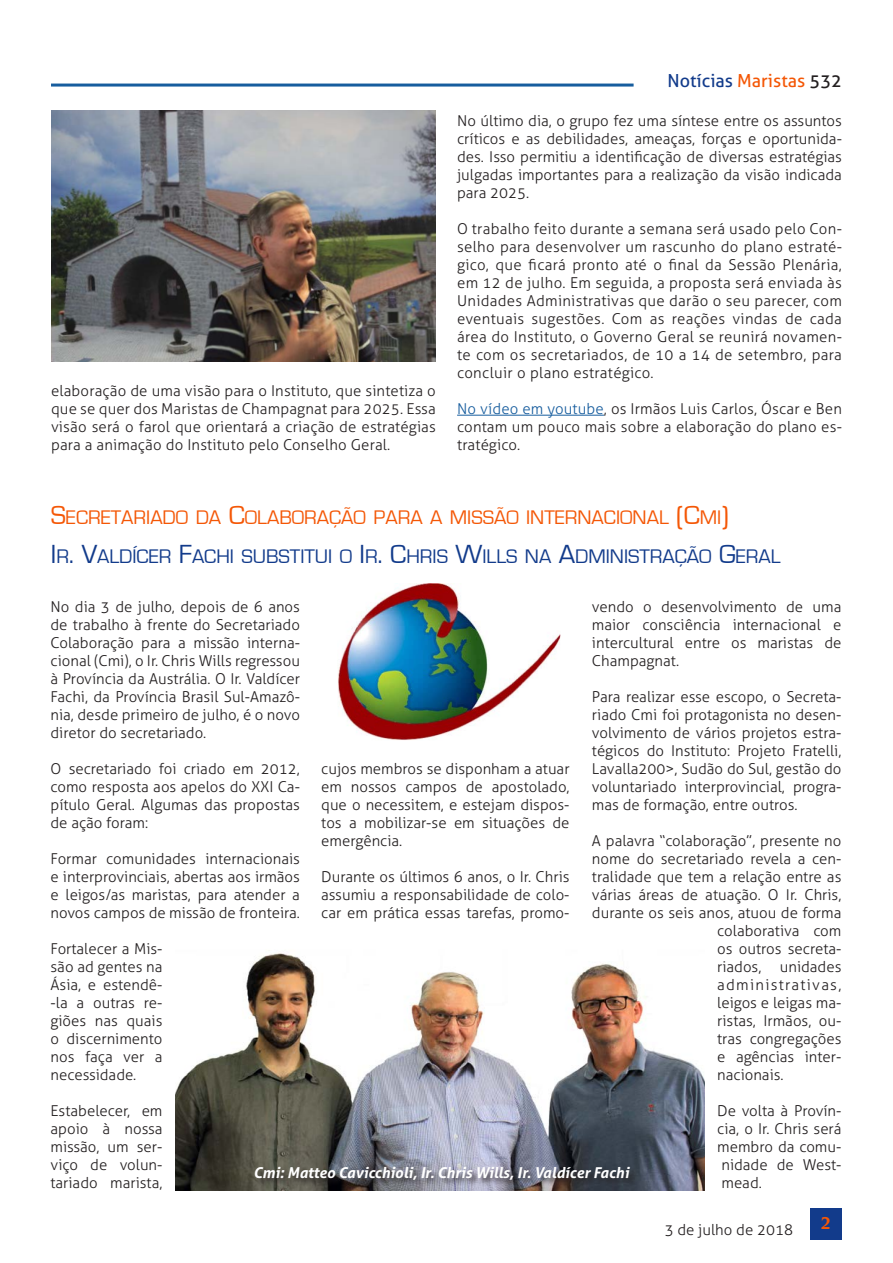
<style>
.page{position:relative;width:893px;height:1263px;background:#fff}
.page>*{position:absolute;margin:0;border:0;box-sizing:border-box;transform-origin:0 0}
.Titolo{font:20.25px "Eurostile";color:#123b8b}
.Titolo-2{font:20.25px "Eurostile";color:#f45706}
.t1{font:18px "Aller";color:#123b8b}
.t2{font:700 18px "Novarese IT Cby BT";color:#f45706}
.Testo_normal{font:300 15px/18px "Aller";color:#231f20;text-align:justify}
.Testo_normal-2{font:italic 700 15px "Aller";color:#fff}
.Testo_normal-3{font:300 15px "Aller";letter-spacing:.085em;color:#231f20}
.s1{color:#f45706}
.s2{color:#231f20}
.s3{color:#175d9e}
.s4{font-size:27px}
</style>
<div class="page">
<hr style="left:51px;top:84px;width:583px;height:3px;background:#175d9e">
<div style="left:810px;top:1208px;width:32px;height:31px;background:#123b8b"></div>
<img style="left:175px;top:950px;width:529px;height:241px">
<hr style="left:457px;top:415px;width:147px;height:1px;background:#175d9e">
<img style="left:338px;top:583px;width:222px;height:157px">
<img style="left:51px;top:111px;width:385px;height:250px">
<div style="left:255px;top:1167px;width:383px;height:21px;background:#231f20;opacity:.75"></div>
<p class="Testo_normal" style="left:51px;top:382px;width:386px">elaboração de uma visão para o Instituto, que sintetiza o que se quer dos Maristas de Champagnat para 2025. Essa visão será o farol que orientará a criação de estratégias para a animação do Instituto pelo Conselho Geral.</p>
<p class="t1" style="left:667px;top:69px;width:176px">Notícias <span class="s1">Maristas</span> <span class="s2">532</span></p>
<p class="Testo_normal" style="left:457px;top:112px;width:386px">No último dia, o grupo fez uma síntese entre os assuntos críticos e as debilidades, ameaças, forças e oportunida&shy;des. Isso permitiu a identificação de diversas estratégias julgadas importantes para a realização da visão indicada para 2025.</p>
<p class="Testo_normal" style="left:457px;top:220px;width:386px">O trabalho feito durante a semana será usado pelo Con&shy;selho para desenvolver um rascunho do plano estraté&shy;gico, que ficará pronto até o final da Sessão Plenária, em 12 de julho. Em seguida, a proposta será enviada às Unidades Administrativas que darão o seu parecer, com eventuais sugestões. Com as reações vindas de cada área do Instituto, o Governo Geral se reunirá novamen&shy;te com os secretariados, de 10 a 14 de setembro, para concluir o plano estratégico.</p>
<p class="Testo_normal" style="left:457px;top:400px;width:386px"><span class="s3">No vídeo em youtube</span>, os Irmãos Luis Carlos, Óscar e Ben contam um pouco mais sobre a elaboração do plano es&shy;tratégico.</p>
<p class="Titolo-2" style="left:51px;top:506px;width:679px"><span class="s4">S</span>ECRETARIADO DA <span class="s4">C</span>OLABORAÇÃO PARA A MISSÃO INTERNACIONAL <span class="s4">(C</span>MI<span class="s4">)</span></p>
<p class="Titolo" style="left:51px;top:546px;width:731px"><span class="s4">I</span> R<span class="s4">. V</span>ALDÍCER <span class="s4">F</span>ACHI SUBSTITUI O <span class="s4">I</span> R<span class="s4">. C</span>HRIS <span class="s4">W</span>ILLS NA <span class="s4">A</span>DMINISTRAÇÃO <span class="s4">G</span>ERAL</p>
<p class="Testo_normal" style="left:51px;top:598px;width:251px">No dia 3 de julho, depois de 6 anos de trabalho à frente do Secretariado Colaboração para a missão interna&shy;cional (Cmi), o Ir. Chris Wills regressou à Província da Austrália. O Ir. Valdícer Fachi, da Província Brasil Sul-Amazô&shy;nia, desde primeiro de julho, é o novo diretor do secretariado.</p>
<p class="Testo_normal" style="left:51px;top:760px;width:251px">O secretariado foi criado em 2012, como resposta aos apelos do XXI Ca&shy;pítulo Geral. Algumas das propostas de ação foram:</p>
<p class="Testo_normal" style="left:51px;top:850px;width:251px">Formar comunidades internacionais e interprovinciais, abertas aos irmãos e leigos/as maristas, para atender a novos campos de missão de fronteira.</p>
<p class="Testo_normal" style="left:51px;top:940px;width:113px">Fortalecer a Mis&shy;são ad gentes na Ásia, e estendê--la a outras re&shy;giões nas quais o discernimento nos faça ver a necessidade.</p>
<p class="Testo_normal" style="left:51px;top:1102px;width:113px">Estabelecer, em apoio à nossa missão, um ser&shy;viço de volun&shy;tariado marista,</p>
<p class="Testo_normal" style="left:592px;top:598px;width:251px">vendo o desenvolvimento de uma maior consciência internacional e intercultural entre os maristas de Champagnat.</p>
<p class="Testo_normal" style="left:592px;top:688px;width:251px">Para realizar esse escopo, o Secreta&shy;riado Cmi foi protagonista no desen&shy;volvimento de vários projetos estra&shy;tégicos do Instituto: Projeto Fratelli, Lavalla200&gt;, Sudão do Sul, gestão do voluntariado interprovincial, progra&shy;mas de formação, entre outros.</p>
<p class="Testo_normal" style="left:592px;top:832px;width:251px">A palavra “colaboração”, presente no</p>
<p class="Testo_normal" style="left:592px;top:850px;width:251px">nome do secretariado revela a cen-</p>
<p class="Testo_normal" style="left:592px;top:868px;width:251px">tralidade que tem a relação entre as</p>
<p class="Testo_normal" style="left:592px;top:886px;width:251px">várias áreas de atuação. O Ir. Chris,</p>
<p class="Testo_normal" style="left:592px;top:904px;width:251px">durante os seis anos, atuou de forma</p>
<p class="Testo_normal" style="left:717px;top:922px;width:126px">colaborativa com</p>
<p class="Testo_normal" style="left:717px;top:940px;width:126px">os outros secreta-</p>
<p class="Testo_normal" style="left:717px;top:958px;width:126px">riados, unidades</p>
<p class="Testo_normal-3" style="left:717px;top:976px;width:126px">administrativas,</p>
<p class="Testo_normal" style="left:717px;top:994px;width:126px">leigos e leigas ma-</p>
<p class="Testo_normal" style="left:717px;top:1012px;width:126px">ristas, Irmãos, ou-</p>
<p class="Testo_normal" style="left:717px;top:1030px;width:126px">tras congregações</p>
<p class="Testo_normal" style="left:717px;top:1048px;width:126px">e agências inter-</p>
<p class="Testo_normal" style="left:717px;top:1066px;width:68px">nacionais.</p>
<p class="Testo_normal" style="left:717px;top:1102px;width:126px">De volta à Provín&shy;cia, o Ir. Chris será membro da comu&shy;nidade de West&shy;mead.</p>
<p class="Testo_normal" style="left:321px;top:760px;width:250px">cujos membros se disponham a atuar em nossos campos de apostolado, que o necessitem, e estejam dispos&shy;tos a mobilizar-se em situações de emergência.</p>
<p class="Testo_normal" style="left:321px;top:868px;width:250px">Durante os últimos 6 anos, o Ir. Chris assumiu a responsabilidade de colo&shy;car em prática essas tarefas, promo-</p>
<p class="Testo_normal-2" style="left:253px;top:1163px;width:377px">Cmi: Matteo Cavicchioli, Ir. Chris Wills, Ir. Valdícer Fachi</p>
<p class="Testo_normal" style="left:665px;top:1220px;width:130px">3 de julho de 2018</p>
<p class="t2" style="left:821px;top:1212px;width:12px">2</p>
</div>
